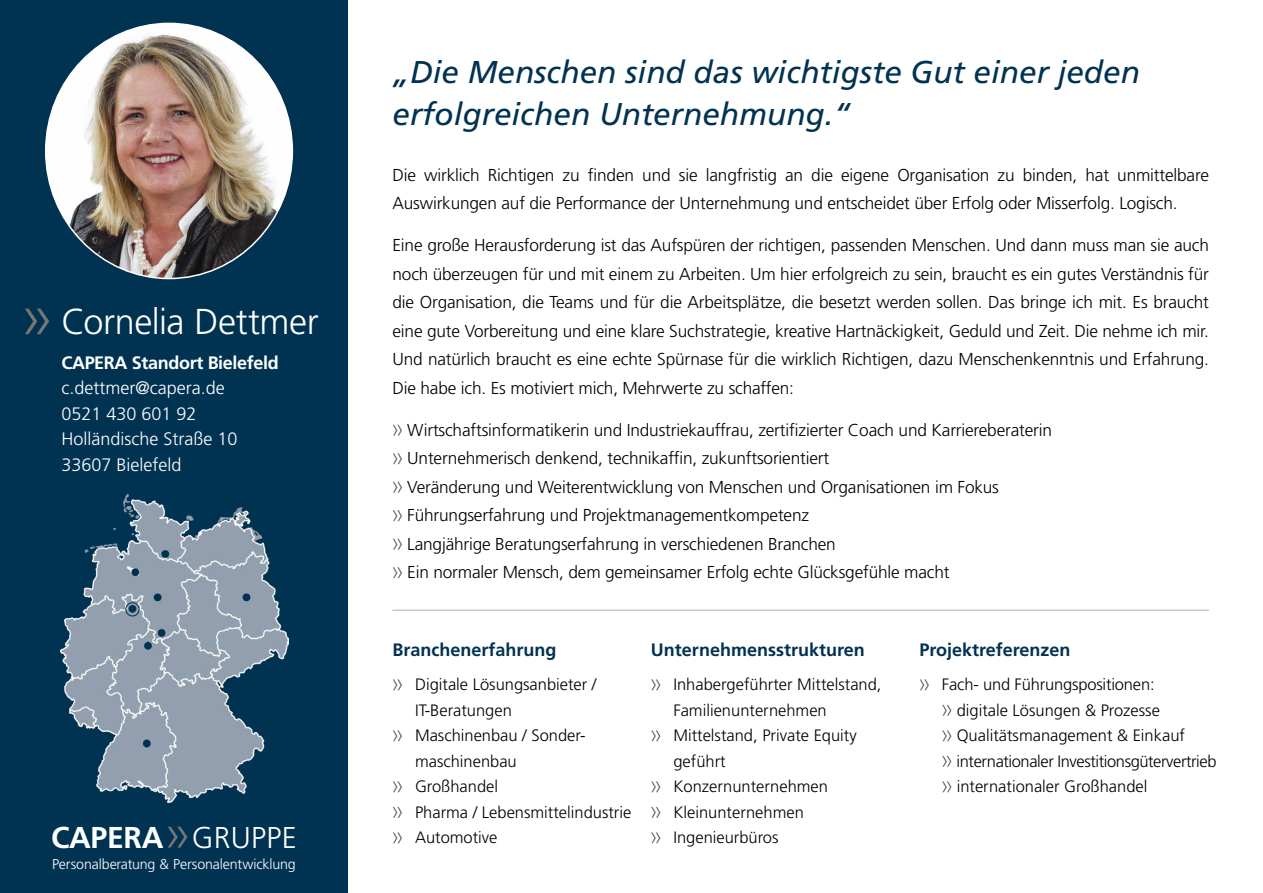
<style>
.page{position:relative;width:1263px;height:893px;background:#fff}
.page>*{position:absolute;margin:0;border:0;box-sizing:border-box;transform-origin:0 0}
.t1{font:300 36px "Frutiger LT Std";letter-spacing:-.015em;color:#fff}
.t2{font:italic 31.5px/42px "Frutiger LT Std";color:#003251}
.t3{font:700 30.15px "Frutiger LT Std";letter-spacing:-.01em;color:#fff}
.t4{font:300 18px/25.5px "Frutiger LT Std";color:#fff}
.t5{font:700 18px "Frutiger LT Std";color:#003251}
.t6{font:700 18px "Frutiger LT Std";letter-spacing:-.02em;color:#fff}
.t7{font:300 17.25px/28.5px "Frutiger LT Std";letter-spacing:-.01em;color:#000}
.t8{font:300 16.5px/25.5px "Frutiger LT Std";color:#000}
.t9{font:300 14.25px "Frutiger LT Std";letter-spacing:-.01em;color:#fff}
.s1{font-weight:300;font-size:30px}
</style>
<div class="page">
<svg style="left:393px;top:679px;width:9px;height:11px"></svg>
<svg style="left:393px;top:730px;width:9px;height:11px"></svg>
<svg style="left:393px;top:781px;width:9px;height:11px"></svg>
<svg style="left:393px;top:807px;width:9px;height:11px"></svg>
<svg style="left:393px;top:832px;width:9px;height:11px"></svg>
<svg style="left:651px;top:679px;width:9px;height:11px"></svg>
<svg style="left:651px;top:730px;width:9px;height:11px"></svg>
<svg style="left:651px;top:781px;width:9px;height:11px"></svg>
<svg style="left:651px;top:807px;width:9px;height:11px"></svg>
<svg style="left:651px;top:832px;width:9px;height:11px"></svg>
<svg style="left:920px;top:679px;width:9px;height:11px"></svg>
<svg style="left:942px;top:705px;width:9px;height:11px"></svg>
<svg style="left:942px;top:730px;width:9px;height:11px"></svg>
<svg style="left:942px;top:756px;width:9px;height:11px"></svg>
<svg style="left:942px;top:781px;width:9px;height:11px"></svg>
<div style="left:0;top:0;width:348px;height:893px;background:#003251"></div>
<img style="left:46px;top:31px;width:246px;height:248px">
<svg style="left:25px;top:309px;width:24px;height:25px"></svg>
<hr style="left:392px;top:609px;width:817px;height:2px;background:#000">
<svg style="left:168px;top:827px;width:19px;height:20px"></svg>
<svg style="left:393px;top:425px;width:9px;height:11px"></svg>
<svg style="left:393px;top:453px;width:9px;height:11px"></svg>
<svg style="left:393px;top:482px;width:9px;height:11px"></svg>
<svg style="left:393px;top:510px;width:9px;height:11px"></svg>
<svg style="left:393px;top:539px;width:9px;height:11px"></svg>
<svg style="left:393px;top:567px;width:9px;height:11px"></svg>
<img style="left:60px;top:495px;width:228px;height:308px">
<div style="left:125px;top:602px;width:15px;height:14px;border:1px solid #003251;border-radius:50%"></div>
<h1 class="t1" style="left:61px;top:301px;width:259px">Cornelia Dettmer</h1>
<p class="t6" style="left:61px;top:352px;width:219px">CAPERA Standort Bielefeld</p>
<p class="t4" style="left:61px;top:376px;width:178px">c.dettmer@capera.de<br>0521 430 601 92<br>Holländische Straße 10<br>33607 Bielefeld</p>
<h3 class="t3" style="left:51px;top:819px;width:247px">CAPERA <span class="s1">GRUPPE</span></h3>
<p class="t9" style="left:52px;top:856px;width:245px">Personalberatung &amp; Personalentwicklung</p>
<h2 class="t2" style="left:392px;top:51px;width:749px">„Die Menschen sind das wichtigste Gut einer jeden erfolgreichen Unternehmung.“</h2>
<p class="t7" style="left:392px;top:161px;width:818px">Die wirklich Richtigen zu finden und sie langfristig an die eigene Organisation zu binden, hat unmittelbare<br>Auswirkungen auf die Performance der Unternehmung und entscheidet über Erfolg oder Misserfolg. Logisch.</p>
<p class="t7" style="left:392px;top:231px;width:818px;text-align:justify">Eine große Herausforderung ist das Aufspüren der richtigen, passenden Menschen. Und dann muss man sie auch noch überzeugen für und mit einem zu Arbeiten. Um hier erfolgreich zu sein, braucht es ein gutes Verständnis für die Organisation, die Teams und für die Arbeitsplätze, die besetzt werden sollen. Das bringe ich mit. Es braucht eine gute Vorbereitung und eine klare Suchstrategie, kreative Hartnäckigkeit, Geduld und Zeit. Die nehme ich mir.<br>Und natürlich braucht es eine echte Spürnase für die wirklich Richtigen, dazu Menschenkenntnis und Erfahrung.<br>Die habe ich. Es motiviert mich, Mehrwerte zu schaffen:</p>
<p class="t7" style="left:407px;top:416px;width:646px">Wirtschaftsinformatikerin und Industriekauffrau, zertifizierter Coach und Karriereberaterin Unternehmerisch denkend, technikaffin, zukunftsorientiert<br>Veränderung und Weiterentwicklung von Menschen und Organisationen im Fokus Führungserfahrung und Projektmanagementkompetenz<br>Langjährige Beratungserfahrung in verschiedenen Branchen<br>Ein normaler Mensch, dem gemeinsamer Erfolg echte Glücksgefühle macht</p>
<p class="t5" style="left:392px;top:639px;width:166px">Branchenerfahrung</p>
<p class="t8" style="left:415px;top:672px;width:218px">Digitale Lösungsanbieter /<br>IT-Beratungen<br>Maschinenbau / Sonder&shy;maschinenbau<br>Großhandel<br>Pharma / Lebensmittelindustrie<br>Automotive</p>
<p class="t5" style="left:651px;top:639px;width:216px">Unternehmensstrukturen</p>
<p class="t8" style="left:673px;top:672px;width:210px">Inhabergeführter Mittelstand,<br>Familienunternehmen<br>Mittelstand, Private Equity geführt<br>Konzernunternehmen<br>Kleinunternehmen<br>Ingenieurbüros</p>
<p class="t5" style="left:919px;top:639px;width:153px">Projektreferenzen</p>
<p class="t8" style="left:956px;top:672px;width:261px;text-indent:-15px">Fach- und Führungspositionen:<br>digitale Lösungen &amp; Prozesse Qualitätsmanagement &amp; Einkauf internationaler Investitionsgütervertrieb internationaler Großhandel</p>
</div>
